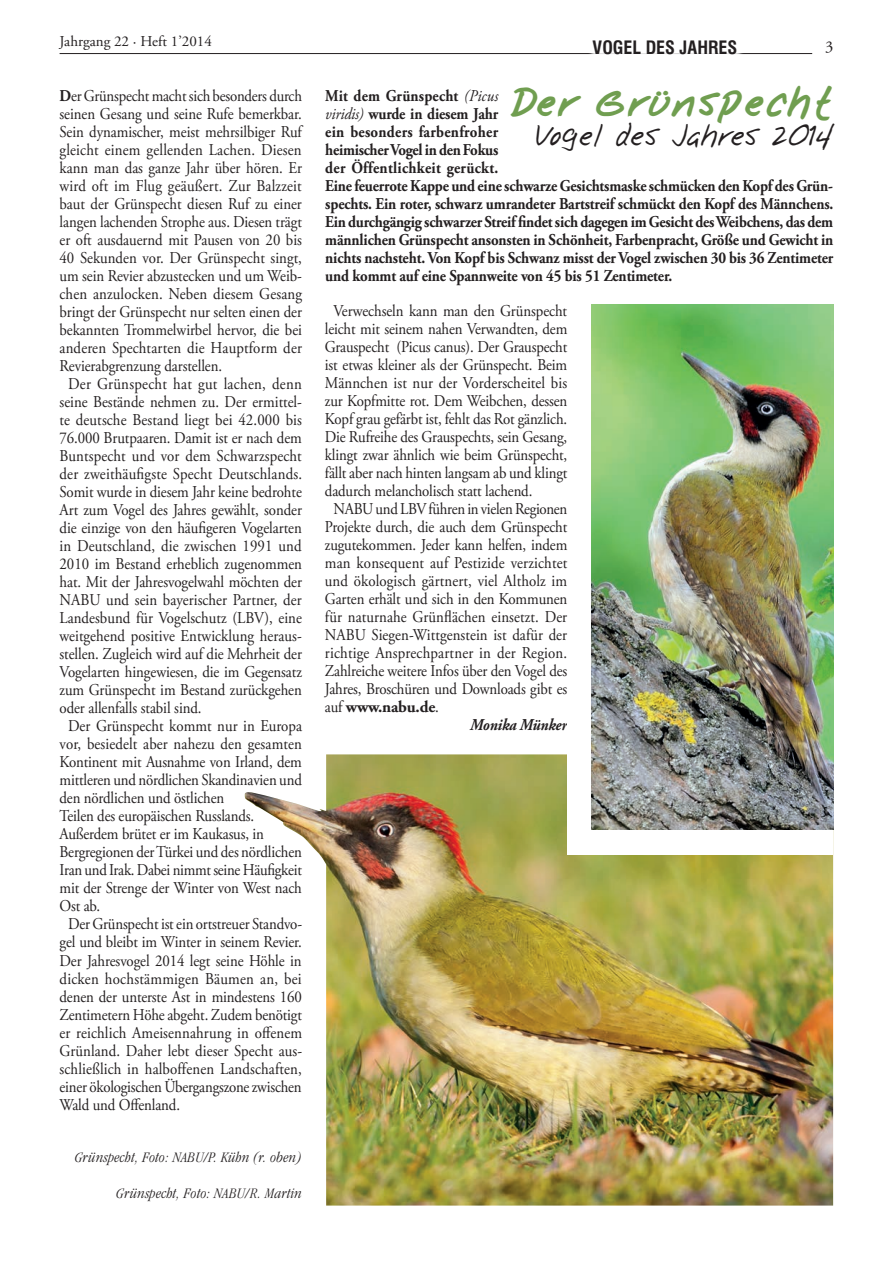
<style>
.page{position:relative;width:893px;height:1263px;background:#fff}
.page>*{position:absolute;margin:0;border:0;box-sizing:border-box;transform-origin:0 0}
.t1{font:700 36px "Nabu Note 4";color:#709e50}
.t2{font:27px "Nabu Note 4";color:#231f20}
.t3{font:700 condensed 18px "Swiss 721 BT";color:#231f20}
.t4{font:16.5px "Adobe Garamond Pro";letter-spacing:-.005em;color:#231f20;scale:.9 1}
.t5{font:700 16.5px/18px "Adobe Garamond Pro";letter-spacing:-.01em;color:#231f20;scale:.9 1}
.t6{font:16.5px "Adobe Garamond Pro";letter-spacing:.015em;color:#231f20;scale:.9 1}
.t7{font:16.5px "Adobe Garamond Pro";letter-spacing:.02em;color:#231f20;scale:.9 1}
.t8{font:700 16.5px "Adobe Garamond Pro";letter-spacing:-.01em;color:#231f20}
.t9{font:italic 700 16.5px "Adobe Garamond Pro";letter-spacing:-.01em;color:#231f20;scale:.9 1}
.t10{font:16.5px "Adobe Garamond Pro";letter-spacing:-.005em;color:#231f20}
.t11{font:italic 300 condensed 15px "Garamond";letter-spacing:.02em;color:#231f20}
.t12{font:15px "Adobe Garamond Pro";color:#231f20}
.s1{font-weight:700}
.s2{font-weight:400;font-style:italic}
.s3{font-weight:400}
</style>
<div class="page">
<hr style="left:60px;top:53px;width:752px;height:1px;background:#231f20">
<img style="left:244px;top:754px;width:589px;height:451px">
<div style="left:567px;top:713px;width:266px;height:142px;background:#fff"></div>
<img style="left:591px;top:304px;width:242px;height:526px">
<div style="left:585px;top:32px;width:159px;height:30px;background:#fff"></div>
<p class="t12" style="left:60px;top:32px;width:154px">Jahrgang 22 · Heft 1’2014</p>
<p class="t4" style="left:60px;top:86px;width:271px"><span class="s1">D</span>er Grünspecht macht sich besonders durch</p>
<p class="t4" style="left:60px;top:104px;width:271px">seinen Gesang und seine Rufe bemerkbar.</p>
<p class="t4" style="left:60px;top:122px;width:271px">Sein dynamischer, meist mehrsilbiger Ruf</p>
<p class="t6" style="left:60px;top:140px;width:271px">gleicht einem gellenden Lachen. Diesen</p>
<p class="t4" style="left:60px;top:158px;width:271px">kann man das ganze Jahr über hören. Er</p>
<p class="t4" style="left:60px;top:176px;width:271px">wird oft im Flug geäußert. Zur Balzzeit</p>
<p class="t4" style="left:60px;top:194px;width:271px">baut der Grünspecht diesen Ruf zu einer</p>
<p class="t4" style="left:60px;top:212px;width:271px">langen lachenden Strophe aus. Diesen trägt</p>
<p class="t4" style="left:60px;top:230px;width:271px">er oft ausdauernd mit Pausen von 20 bis</p>
<p class="t4" style="left:60px;top:248px;width:271px">40 Sekunden vor. Der Grünspecht singt,</p>
<p class="t4" style="left:60px;top:266px;width:271px">um sein Revier abzustecken und um Weib-</p>
<p class="t4" style="left:60px;top:284px;width:271px">chen anzulocken. Neben diesem Gesang</p>
<p class="t4" style="left:60px;top:302px;width:271px">bringt der Grünspecht nur selten einen der</p>
<p class="t4" style="left:60px;top:320px;width:271px">bekannten Trommelwirbel hervor, die bei</p>
<p class="t4" style="left:60px;top:338px;width:271px">anderen Spechtarten die Hauptform der</p>
<p class="t4" style="left:60px;top:356px;width:182px">Revierabgrenzung darstellen.</p>
<p class="t7" style="left:68px;top:374px;width:261px">Der Grünspecht hat gut lachen, denn</p>
<p class="t4" style="left:60px;top:392px;width:271px">seine Bestände nehmen zu. Der ermittel-</p>
<p class="t4" style="left:60px;top:410px;width:271px">te deutsche Bestand liegt bei 42.000 bis</p>
<p class="t4" style="left:60px;top:428px;width:271px">76.000 Brutpaaren. Damit ist er nach dem</p>
<p class="t4" style="left:60px;top:446px;width:271px">Buntspecht und vor dem Schwarzspecht</p>
<p class="t6" style="left:60px;top:464px;width:271px">der zweithäufigste Specht Deutschlands.</p>
<p class="t4" style="left:60px;top:482px;width:271px">Somit wurde in diesem Jahr keine bedrohte</p>
<p class="t4" style="left:60px;top:500px;width:271px">Art zum Vogel des Jahres gewählt, sonder</p>
<p class="t4" style="left:60px;top:518px;width:271px">die einzige von den häufigeren Vogelarten</p>
<p class="t4" style="left:60px;top:536px;width:271px">in Deutschland, die zwischen 1991 und</p>
<p class="t4" style="left:60px;top:554px;width:271px">2010 im Bestand erheblich zugenommen</p>
<p class="t4" style="left:60px;top:572px;width:271px">hat. Mit der Jahresvogelwahl möchten der</p>
<p class="t4" style="left:60px;top:590px;width:271px">NABU und sein bayerischer Partner, der</p>
<p class="t4" style="left:60px;top:608px;width:271px">Landesbund für Vogelschutz (LBV), eine</p>
<p class="t4" style="left:60px;top:626px;width:271px">weitgehend positive Entwicklung heraus-</p>
<p class="t4" style="left:60px;top:644px;width:271px">stellen. Zugleich wird auf die Mehrheit der</p>
<p class="t4" style="left:60px;top:662px;width:271px">Vogelarten hingewiesen, die im Gegensatz</p>
<p class="t4" style="left:60px;top:680px;width:271px">zum Grünspecht im Bestand zurückgehen</p>
<p class="t4" style="left:60px;top:698px;width:159px">oder allenfalls stabil sind.</p>
<p class="t4" style="left:68px;top:716px;width:262px">Der Grünspecht kommt nur in Europa</p>
<p class="t4" style="left:60px;top:734px;width:271px">vor, besiedelt aber nahezu den gesamten</p>
<p class="t4" style="left:60px;top:752px;width:271px">Kontinent mit Ausnahme von Irland, dem</p>
<p class="t4" style="left:60px;top:770px;width:271px">mittleren und nördlichen Skandinavien und</p>
<p class="t4" style="left:60px;top:788px;width:184px">den nördlichen und östlichen</p>
<p class="t4" style="left:60px;top:806px;width:218px">Teilen des europäischen Russlands.</p>
<p class="t4" style="left:60px;top:824px;width:229px">Außerdem brütet er im Kaukasus, in</p>
<p class="t4" style="left:60px;top:842px;width:271px">Bergregionen der Türkei und des nördlichen</p>
<p class="t4" style="left:60px;top:860px;width:271px">Iran und Irak. Dabei nimmt seine Häufigkeit</p>
<p class="t4" style="left:60px;top:878px;width:271px">mit der Strenge der Winter von West nach</p>
<p class="t4" style="left:60px;top:896px;width:47px">Ost ab.</p>
<p class="t4" style="left:68px;top:914px;width:262px">Der Grünspecht ist ein ortstreuer Standvo-</p>
<p class="t4" style="left:60px;top:932px;width:271px">gel und bleibt im Winter in seinem Revier.</p>
<p class="t4" style="left:60px;top:950px;width:271px">Der Jahresvogel 2014 legt seine Höhle in</p>
<p class="t6" style="left:60px;top:968px;width:271px">dicken hochstämmigen Bäumen an, bei</p>
<p class="t4" style="left:60px;top:986px;width:271px">denen der unterste Ast in mindestens 160</p>
<p class="t4" style="left:60px;top:1004px;width:271px">Zentimetern Höhe abgeht. Zudem benötigt</p>
<p class="t4" style="left:60px;top:1022px;width:271px">er reichlich Ameisennahrung in offenem</p>
<p class="t4" style="left:60px;top:1040px;width:271px">Grünland. Daher lebt dieser Specht aus-</p>
<p class="t4" style="left:60px;top:1058px;width:271px">schließlich in halboffenen Landschaften,</p>
<p class="t4" style="left:60px;top:1076px;width:271px">einer ökologischen Übergangszone zwischen</p>
<p class="t4" style="left:60px;top:1094px;width:135px">Wald und Offenland.</p>
<p class="t11" style="left:75px;top:1149px;width:228px">Grünspecht, Foto: NABU/P. Kühn (r. oben)</p>
<p class="t11" style="left:117px;top:1185px;width:187px">Grünspecht, Foto: NABU/R. Martin</p>
<p class="t3" style="left:592px;top:37px;width:146px">VOGEL DES JAHRES</p>
<p class="t10" style="left:825px;top:37px;width:10px">3</p>
<h1 class="t1" style="left:511px;top:83px;width:323px">Der Grünspecht</h1>
<h2 class="t2" style="left:536px;top:122px;width:298px">Vogel des Jahres 2014</h2>
<p class="t5" style="left:325px;top:87px;width:566px">Mit dem Grünspecht <span class="s2">(Picus<br>viridis)</span> wurde in diesem Jahr<br>ein besonders farbenfroher<br>heimischer Vogel in den Fokus<br>der Öffentlichkeit gerückt.<br>Eine feuerrote Kappe und eine schwarze Gesichtsmaske schmücken den Kopf des Grün&shy;spechts. Ein roter, schwarz umrandeter Bartstreif schmückt den Kopf des Männchens.<br>Ein durchgängig schwarzer Streif findet sich dagegen im Gesicht des Weibchens, das dem männlichen Grünspecht ansonsten in Schönheit, Farbenpracht, Größe und Gewicht in nichts nachsteht. Von Kopf bis Schwanz misst der Vogel zwischen 30 bis 36 Zentimeter und kommt auf eine Spannweite von 45 bis 51 Zentimeter.</p>
<p class="t4" style="left:333px;top:301px;width:261px">Verwechseln kann man den Grünspecht</p>
<p class="t4" style="left:325px;top:319px;width:271px">leicht mit seinem nahen Verwandten, dem</p>
<p class="t4" style="left:325px;top:337px;width:271px">Grauspecht (Picus canus). Der Grauspecht</p>
<p class="t4" style="left:325px;top:355px;width:271px">ist etwas kleiner als der Grünspecht. Beim</p>
<p class="t4" style="left:325px;top:373px;width:271px">Männchen ist nur der Vorderscheitel bis</p>
<p class="t4" style="left:325px;top:391px;width:271px">zur Kopfmitte rot. Dem Weibchen, dessen</p>
<p class="t4" style="left:325px;top:409px;width:271px">Kopf grau gefärbt ist, fehlt das Rot gänzlich.</p>
<p class="t4" style="left:325px;top:427px;width:271px">Die Rufreihe des Grauspechts, sein Gesang,</p>
<p class="t4" style="left:325px;top:445px;width:271px">klingt zwar ähnlich wie beim Grünspecht,</p>
<p class="t4" style="left:325px;top:463px;width:271px">fällt aber nach hinten langsam ab und klingt</p>
<p class="t4" style="left:325px;top:481px;width:232px">dadurch melancholisch statt lachend.</p>
<p class="t4" style="left:333px;top:499px;width:261px">NABU und LBV führen in vielen Regionen</p>
<p class="t4" style="left:325px;top:517px;width:271px">Projekte durch, die auch dem Grünspecht</p>
<p class="t4" style="left:325px;top:535px;width:271px">zugutekommen. Jeder kann helfen, indem</p>
<p class="t4" style="left:325px;top:553px;width:271px">man konsequent auf Pestizide verzichtet</p>
<p class="t4" style="left:325px;top:571px;width:271px">und ökologisch gärtnert, viel Altholz im</p>
<p class="t4" style="left:325px;top:589px;width:271px">Garten erhält und sich in den Kommunen</p>
<p class="t4" style="left:325px;top:607px;width:271px">für naturnahe Grünflächen einsetzt. Der</p>
<p class="t4" style="left:325px;top:625px;width:271px">NABU Siegen-Wittgenstein ist dafür der</p>
<p class="t4" style="left:325px;top:643px;width:271px">richtige Ansprechpartner in der Region.</p>
<p class="t4" style="left:325px;top:661px;width:271px">Zahlreiche weitere Infos über den Vogel des</p>
<p class="t4" style="left:325px;top:679px;width:271px">Jahres, Broschüren und Downloads gibt es</p>
<p class="t8" style="left:325px;top:697px;width:115px"><span class="s3">auf</span> www.nabu.de<span class="s3">.</span></p>
<p class="t9" style="left:470px;top:715px;width:109px">Monika Münker</p>
</div>
